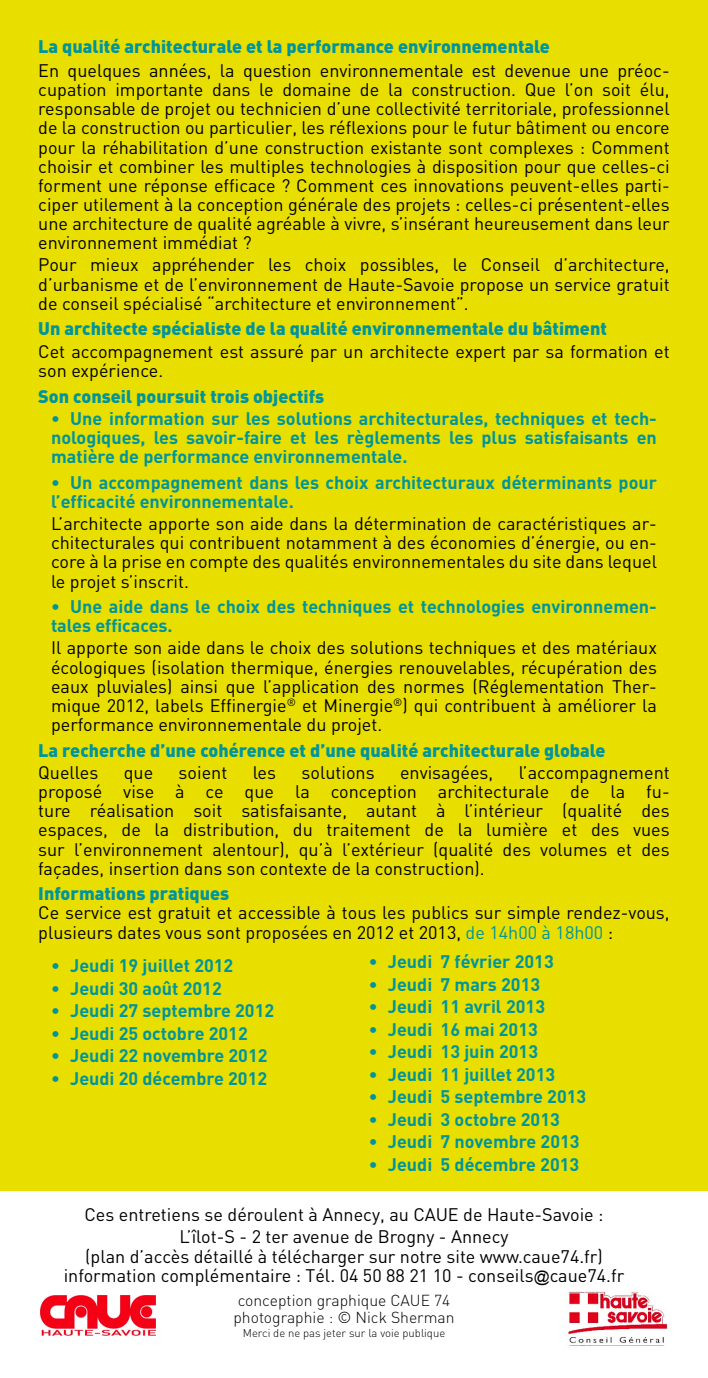
<style>
.page{position:relative;width:708px;height:1378px;background:#e8df00}
.page>*{position:absolute;margin:0;border:0;box-sizing:border-box;transform-origin:0 0}
._5_verso_titrePartie{font:18px/19.1px "DIN";color:#000;text-align:justify}
._4_verso_contenu{font:18px/19.1px "DIN";color:#000;text-align:justify}
._4_verso_contenu_dec{font:18px/19.1px "DIN";color:#000;text-align:justify}
._4_verso_contenu_ave{font:700 18px/19.1px "DIN";color:#00949d}
._6_verso_dates{font:700 18px "DIN";color:#00949d}
._5_verso_titrePartie-2{font:900 18px "DIN";color:#00949d}
._7_verso_infosComple{font:18px/19.1px "DIN";color:#000;text-align:center}
._5_verso_Information{font:18px/19.1px "DIN";color:#000}
._4_verso_contenu_Ces{font:18px "DIN";color:#000}
._5_verso_Information-2{font:900 18px "DIN";color:#00949d}
._8_verso_conception{font:300 15.75px "DIN";color:#000}
.Merci_de_ne_pas{font:300 11.25px "DIN";color:#000}
.s1{color:#00949d}
.s2{font-family:"Arial";font-size:15.75px}
</style>
<div class="page">
<div style="left:0;top:1191px;width:708px;height:187px;background:#fff"></div>
<img style="left:568px;top:1291px;width:100px;height:55px">
<img style="left:41px;top:1295px;width:114px;height:40px">
<p class="_5_verso_titrePartie-2" style="left:38px;top:35px;width:513px">La qualité architecturale et la performance environnementale</p>
<p class="_5_verso_titrePartie" style="left:38px;top:61px;width:633px">En quelques années, la question environnementale est devenue une préoc&shy;cupation importante dans le domaine de la construction. Que l’on soit élu, responsable de projet ou technicien d’une collectivité territoriale, professionnel de la construction ou particulier, les réflexions pour le futur bâtiment ou encore pour la réhabilitation d’une construction existante sont complexes : Comment choisir et combiner les multiples technologies à disposition pour que celles-ci forment une réponse efficace ? Comment ces innovations peuvent-elles parti&shy;ciper utilement à la conception générale des projets : celles-ci présentent-elles une architecture de qualité agréable à vivre, s’insérant heureusement dans leur environnement immédiat ?</p>
<p class="_4_verso_contenu" style="left:38px;top:255px;width:633px">Pour mieux appréhender les choix possibles, le Conseil d’architecture, d’urbanisme et de l’environnement de Haute-Savoie propose un service gratuit de conseil spécialisé “architecture et environnement”.</p>
<p class="_5_verso_titrePartie-2" style="left:38px;top:317px;width:570px">Un architecte spécialiste de la qualité environnementale du bâtiment</p>
<p class="_4_verso_contenu" style="left:38px;top:341px;width:633px">Cet accompagnement est assuré par un architecte expert par sa formation et son expérience.</p>
<p class="_5_verso_titrePartie-2" style="left:38px;top:384px;width:287px">Son conseil poursuit trois objectifs</p>
<p class="_4_verso_contenu_ave" style="left:51px;top:408px;width:607px;text-align:justify">• Une information sur les solutions architecturales, techniques et tech&shy;nologiques, les savoir-faire et les règlements les plus satisfaisants en matière de performance environnementale.</p>
<p class="_4_verso_contenu_ave" style="left:51px;top:472px;width:607px">• Un accompagnement dans les choix architecturaux déterminants pour l’efficacité environnementale.</p>
<p class="_4_verso_contenu_dec" style="left:51px;top:514px;width:607px">L’architecte apporte son aide dans la détermination de caractéristiques ar&shy;chitecturales qui contribuent notamment à des économies d’énergie, ou en&shy;core à la prise en compte des qualités environnementales du site dans lequel le projet s’inscrit.</p>
<p class="_4_verso_contenu_ave" style="left:51px;top:596px;width:607px">• Une aide dans le choix des techniques et technologies environnemen&shy;tales efficaces.</p>
<p class="_4_verso_contenu_dec" style="left:51px;top:638px;width:607px">Il apporte son aide dans le choix des solutions techniques et des matériaux écologiques (isolation thermique, énergies renouvelables, récupération des eaux pluviales) ainsi que l’application des normes (Réglementation Ther&shy;mique 2012, labels Effinergie<sup>®</sup> et Minergie<sup>®</sup>) qui contribuent à améliorer la performance environnementale du projet.</p>
<p class="_5_verso_titrePartie-2" style="left:38px;top:738px;width:569px">La recherche d’une cohérence et d’une qualité architecturale globale</p>
<p class="_4_verso_contenu" style="left:38px;top:762px;width:62px">Quelles</p>
<p class="_4_verso_contenu" style="left:124px;top:762px;width:31px">que</p>
<p class="_4_verso_contenu" style="left:179px;top:762px;width:50px">soient</p>
<p class="_4_verso_contenu" style="left:253px;top:762px;width:25px">les</p>
<p class="_4_verso_contenu" style="left:302px;top:762px;width:75px">solutions</p>
<p class="_4_verso_contenu" style="left:400px;top:762px;width:95px">envisagées,</p>
<p class="_4_verso_contenu" style="left:38px;top:762px;width:633px;text-indent:480px">l’accompagnement proposé vise à ce que la conception architecturale de la fu&shy;ture réalisation soit satisfaisante, autant à l’intérieur (qualité des espaces, de la distribution, du traitement de la lumière et des vues sur l’environnement alentour), qu’à l’extérieur (qualité des volumes et des façades, insertion dans son contexte de la construction).</p>
<p class="_5_verso_Information-2" style="left:38px;top:882px;width:193px">Informations pratiques</p>
<p class="_5_verso_Information" style="left:38px;top:903px;width:633px">Ce service est gratuit et accessible à tous les publics sur simple rendez-vous, plusieurs dates vous sont proposées en 2012 et 2013, <span class="s1">de 14h00 à 18h00</span> :</p>
<p class="_6_verso_dates" style="left:51px;top:954px;width:184px">• Jeudi 19 juillet 2012</p>
<p class="_6_verso_dates" style="left:51px;top:976px;width:172px">• Jeudi 30 août 2012</p>
<p class="_6_verso_dates" style="left:51px;top:999px;width:225px">• Jeudi 27 septembre 2012</p>
<p class="_6_verso_dates" style="left:51px;top:1021px;width:198px">• Jeudi 25 octobre 2012</p>
<p class="_6_verso_dates" style="left:51px;top:1044px;width:218px">• Jeudi 22 novembre 2012</p>
<p class="_6_verso_dates" style="left:51px;top:1066px;width:218px">• Jeudi 20 décembre 2012</p>
<p class="_6_verso_dates" style="left:369px;top:950px;width:187px">• Jeudi 7 février 2013</p>
<p class="_6_verso_dates" style="left:369px;top:972px;width:173px">• Jeudi 7 mars 2013</p>
<p class="_6_verso_dates" style="left:369px;top:995px;width:178px">• Jeudi 11 avril 2013</p>
<p class="_6_verso_dates" style="left:369px;top:1017px;width:171px">• Jeudi 16 mai 2013</p>
<p class="_6_verso_dates" style="left:369px;top:1040px;width:171px">• Jeudi 13 juin 2013</p>
<p class="_6_verso_dates" style="left:369px;top:1062px;width:188px">• Jeudi 11 juillet 2013</p>
<p class="_6_verso_dates" style="left:369px;top:1085px;width:219px">• Jeudi 5 septembre 2013</p>
<p class="_6_verso_dates" style="left:369px;top:1107px;width:193px">• Jeudi 3 octobre 2013</p>
<p class="_6_verso_dates" style="left:369px;top:1130px;width:212px">• Jeudi 7 novembre 2013</p>
<p class="_6_verso_dates" style="left:369px;top:1152px;width:212px">• Jeudi 5 décembre 2013</p>
<p class="_4_verso_contenu_Ces" style="left:84px;top:1203px;width:521px">Ces entretiens se déroulent à Annecy, au CAUE de Haute-Savoie :</p>
<p class="_7_verso_infosComple" style="left:64px;top:1227px;width:562px">L’îlot-S - 2 ter avenue de Brogny - Annecy<br>(plan d’accès détaillé à télécharger sur notre site www.caue74.fr) information complémentaire : Tél. 04 50 88 21 10 - conseils<span class="s2">@</span>caue74.fr</p>
<p class="_8_verso_conception" style="left:238px;top:1290px;width:214px">conception graphique CAUE 74</p>
<p class="_8_verso_conception" style="left:233px;top:1308px;width:223px">photographie : © Nick Sherman</p>
<p class="Merci_de_ne_pas" style="left:243px;top:1325px;width:204px">Merci de ne pas jeter sur la voie publique</p>
</div>
